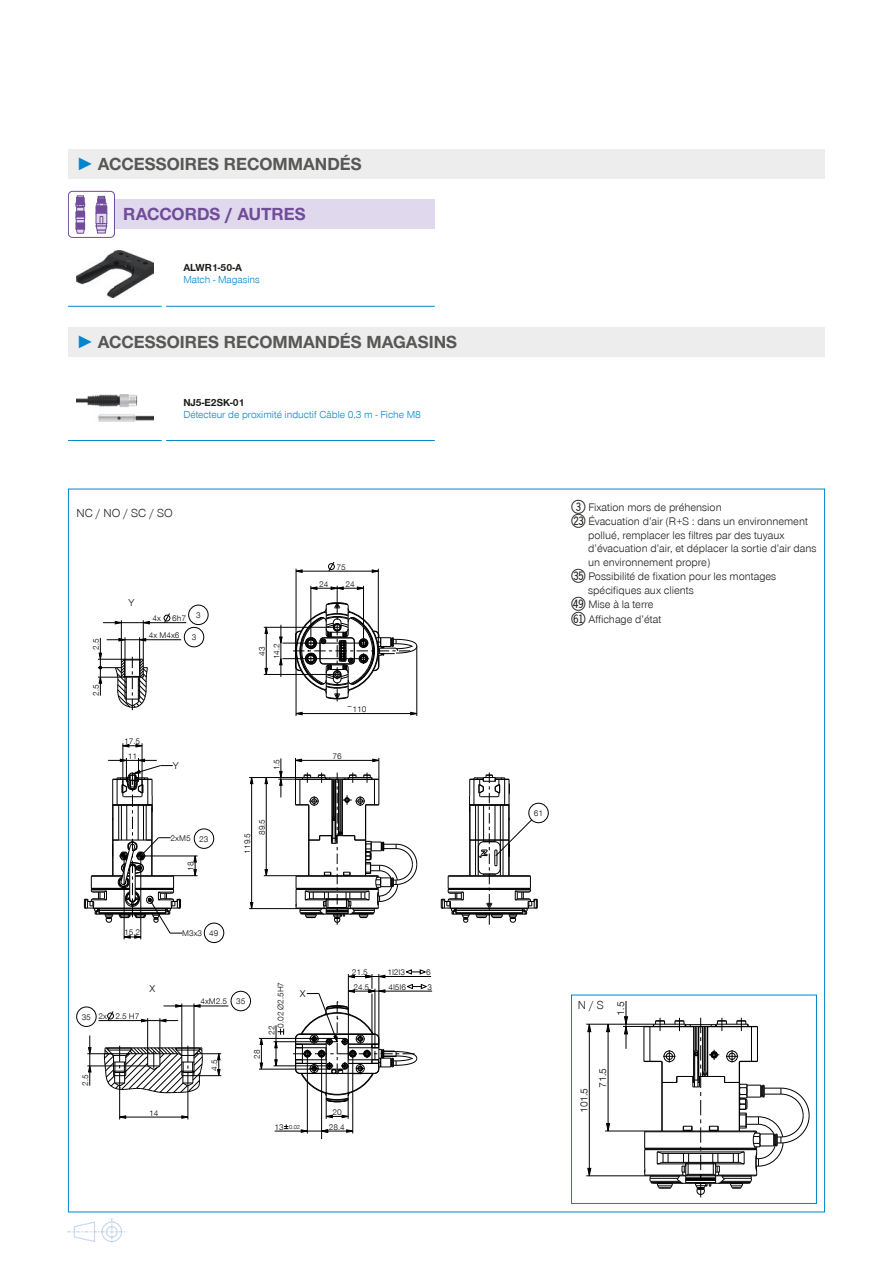
<style>
.page{position:relative;width:893px;height:1263px;background:#fff}
.page>*{position:absolute;margin:0;border:0;box-sizing:border-box;transform-origin:0 0}
.t1{font:700 18px "Zimmer Group Sans Global";color:#575756}
.t2{font:700 18px "Zimmer Group Sans Global";color:#704c99}
.t3{font:300 12px "Zimmer Group Sans Global";color:#1d1d1b}
.t4{font:300 11.25px "Zimmer Group Sans Global";color:#1d1d1b}
.t5{font:300 10.5px "Zimmer Group Sans Global";color:#0086ce}
.t6{font:700 10.5px "Zimmer Group Sans Global";color:#1d1d1b}
.t7{font:300 10.35px "Zimmer Group Sans Global";color:#020203}
.t8{font:300 10.2px "Zimmer Group Sans Global";color:#020203}
.t9{font:300 8.55px/14.5px "Zimmer Group Sans Global";color:#020203}
.t10{font:300 6px "Zimmer Group Sans Global";color:#020203}
.s1{font-family:"Zimmer Group Sans";color:#0086ce}
.s2{font-size:8.55px}
.s3{font-family:"Sommer Double Digits";font-weight:400;font-size:18px}
</style>
<div class="page">
<img style="left:68px;top:1218px;width:60px;height:25px">
<svg style="left:68px;top:488px;width:757px;height:725px"></svg>
<div style="left:68px;top:149px;width:757px;height:30px;background:#ededed"></div>
<div style="left:68px;top:327px;width:757px;height:30px;background:#ededed"></div>
<div style="left:68px;top:199px;width:367px;height:30px;background:#e0d9ed"></div>
<img style="left:77px;top:250px;width:76px;height:48px">
<div style="left:68px;top:191px;width:46px;height:46px;background:#fff;border-radius:4px"></div>
<div style="left:68px;top:191px;width:47px;height:47px;border:1px solid #704c99;border-radius:4px"></div>
<div style="left:96px;top:206px;width:11px;height:7px;background:#704c99"></div>
<div style="left:96px;top:213px;width:11px;height:11px;background:#e0d9ed"></div>
<div style="left:96px;top:213px;width:11px;height:11px;border:1px solid #704c99"></div>
<svg style="left:96px;top:216px;width:11px;height:17px"></svg>
<div style="left:76px;top:223px;width:9px;height:6px;background:#704c99"></div>
<svg style="left:76px;top:229px;width:9px;height:4px"></svg>
<svg style="left:76px;top:196px;width:9px;height:27px"></svg>
<svg style="left:97px;top:196px;width:9px;height:10px"></svg>
<hr style="left:68px;top:306px;width:94px;height:1px;background:#0086ce">
<hr style="left:166px;top:306px;width:269px;height:1px;background:#0086ce">
<img style="left:77px;top:394px;width:76px;height:28px">
<hr style="left:68px;top:440px;width:94px;height:1px;background:#0086ce">
<hr style="left:166px;top:440px;width:269px;height:1px;background:#0086ce">
<h1 class="t1" style="left:77px;top:153px;width:287px"><span class="s1">►</span> ACCESSOIRES RECOMMANDÉS</h1>
<h1 class="t2" style="left:123px;top:204px;width:184px">RACCORDS / AUTRES</h1>
<p class="t6" style="left:183px;top:262px;width:60px">ALWR1-50-A</p>
<p class="t5" style="left:183px;top:274px;width:78px">Match - Magasins</p>
<h1 class="t1" style="left:77px;top:331px;width:382px"><span class="s1">►</span> ACCESSOIRES RECOMMANDÉS MAGASINS</h1>
<p class="t6" style="left:183px;top:396px;width:63px">NJ5-E2SK-01</p>
<p class="t5" style="left:183px;top:408px;width:239px">Détecteur de proximité inductif Câble 0,3 m - Fiche M8</p>
<p class="t3" style="left:77px;top:506px;width:98px">NC / NO / SC / SO</p>
<p class="t8" style="left:129px;top:596px;width:7px">Y</p>
<p class="t9" style="left:336px;top:559px;width:11px">75</p>
<p class="t9" style="left:319px;top:576px;width:11px">24</p>
<p class="t9" style="left:346px;top:576px;width:11px">24</p>
<p class="t9" style="left:89px;top:650px;width:13px;rotate:-90deg">2.5</p>
<p class="t9" style="left:89px;top:696px;width:13px;rotate:-90deg">2.5</p>
<p class="t9" style="left:196px;top:608px;width:6px">3</p>
<p class="t9" style="left:149px;top:610px;width:39px;line-height:17.1px;text-indent:23px">6h7<br>4x M4x6</p>
<p class="t9" style="left:153px;top:611px;width:10px">4x</p>
<p class="t9" style="left:192px;top:630px;width:6px">3</p>
<p class="t9" style="left:124px;top:734px;width:17px;text-align:center">17.5<br>11</p>
<p class="t8" style="left:173px;top:760px;width:7px">Y</p>
<p class="t9" style="left:171px;top:830px;width:39px">2xM5 23</p>
<p class="t9" style="left:183px;top:870px;width:11px;rotate:-90deg">18</p>
<p class="t9" style="left:254px;top:656px;width:11px;rotate:-90deg">43</p>
<p class="t9" style="left:269px;top:659px;width:17px;rotate:-90deg">14.2</p>
<p class="t9" style="left:269px;top:770px;width:13px;rotate:-90deg">1.5</p>
<p class="t9" style="left:240px;top:854px;width:22px;rotate:-90deg">119.5</p>
<p class="t9" style="left:254px;top:835px;width:17px;rotate:-90deg">89.5</p>
<p class="t9" style="left:347px;top:702px;width:21px">~110</p>
<p class="t9" style="left:332px;top:749px;width:11px">76</p>
<p class="t9" style="left:124px;top:925px;width:17px">15.2</p>
<p class="t9" style="left:82px;top:1009px;width:11px">35</p>
<p class="t9" style="left:99px;top:1009px;width:42px">2x 2.5 H7</p>
<p class="t8" style="left:150px;top:982px;width:7px">X</p>
<p class="t9" style="left:78px;top:1085px;width:13px;rotate:-90deg">2.5</p>
<p class="t9" style="left:149px;top:1105px;width:11px">14</p>
<p class="t9" style="left:182px;top:926px;width:38px">M3x3 49</p>
<p class="t9" style="left:200px;top:994px;width:28px">4xM2.5</p>
<p class="t9" style="left:207px;top:1070px;width:13px;rotate:-90deg">4.5</p>
<p class="t9" style="left:236px;top:994px;width:11px">35</p>
<p class="t9" style="left:250px;top:1058px;width:11px;rotate:-90deg">28</p>
<p class="t9" style="left:267px;top:1028px;width:47px;line-height:9.1px;text-indent:-7px;rotate:-90deg">22<br>0.02 Ø2.5H7</p>
<p class="t8" style="left:300px;top:988px;width:7px">X</p>
<p class="t9" style="left:352px;top:965px;width:17px">21.5</p>
<p class="t9" style="left:387px;top:965px;width:19px">1I2I3</p>
<p class="t9" style="left:426px;top:965px;width:6px">6</p>
<p class="t9" style="left:353px;top:979px;width:17px">24.5</p>
<p class="t9" style="left:388px;top:979px;width:19px">4I5I6</p>
<p class="t9" style="left:427px;top:979px;width:6px">3</p>
<p class="t9" style="left:332px;top:1105px;width:11px">20</p>
<p class="t10" style="left:275px;top:1123px;width:27px"><span class="s2">13</span> 0.02</p>
<p class="t9" style="left:329px;top:1119px;width:17px">28.4</p>
<p class="t4" style="left:571px;top:500px;width:152px"><span class="s3">3</span> Fixation mors de préhension</p>
<p class="t4" style="left:571px;top:515px;width:238px"><span class="s3">CO</span> Évacuation d’air (R+S : dans un environnement</p>
<p class="t4" style="left:588px;top:528px;width:198px">pollué, remplacer les filtres par des tuyaux</p>
<p class="t4" style="left:588px;top:542px;width:230px">d’évacuation d’air, et déplacer la sortie d’air dans</p>
<p class="t4" style="left:588px;top:555px;width:123px">un environnement propre)</p>
<p class="t4" style="left:571px;top:570px;width:206px"><span class="s3">DQ</span> Possibilité de fixation pour les montages</p>
<p class="t4" style="left:588px;top:583px;width:107px">spécifiques aux clients</p>
<p class="t4" style="left:571px;top:598px;width:84px"><span class="s3">EU</span> Mise à la terre</p>
<p class="t4" style="left:571px;top:612px;width:91px"><span class="s3">GM</span> Affichage d’état</p>
<p class="t9" style="left:534px;top:806px;width:11px">61</p>
<p class="t3" style="left:578px;top:998px;width:28px">N / S</p>
<p class="t7" style="left:614px;top:1015px;width:15px;rotate:-90deg">1.5</p>
<p class="t7" style="left:578px;top:1113px;width:27px;rotate:-90deg">101.5</p>
<p class="t7" style="left:597px;top:1088px;width:21px;rotate:-90deg">71.5</p>
</div>
